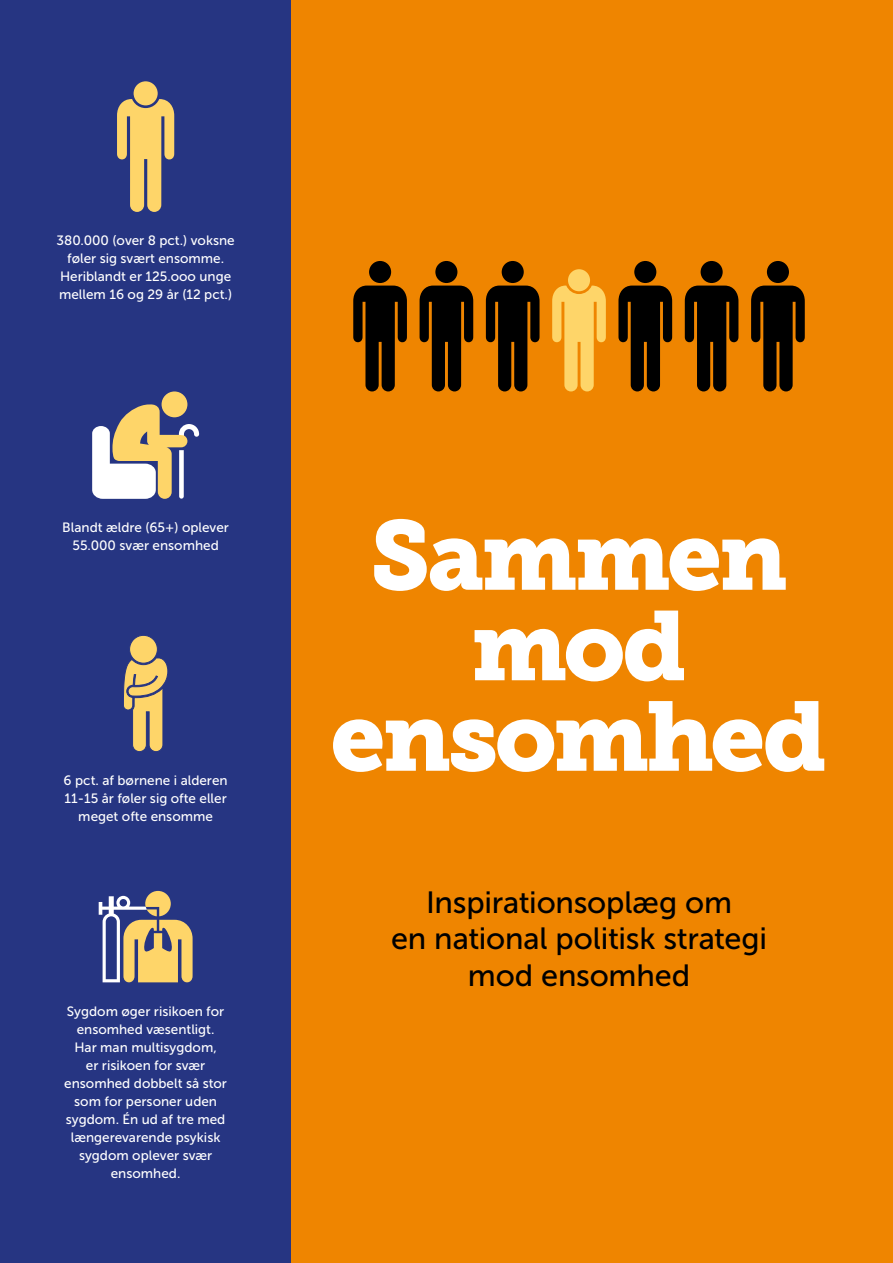
<style>
.page{position:relative;width:893px;height:1263px;background:#fff}
.page>*{position:absolute;margin:0;border:0;box-sizing:border-box;transform-origin:0 0}
.t1{font:97.5px "Museo Slab 900";letter-spacing:-.03em;color:#fff}
.t2{font:30.6px/36.8px "Museo Sans 500";letter-spacing:-.005em;color:#000;text-align:center}
.t3{font:13.5px/18px "Museo Sans 500";color:#fff;text-align:center}
</style>
<div class="page">
<div style="left:291px;top:0;width:602px;height:1263px;background:#ef8500"></div>
<div style="left:0;top:0;width:291px;height:1263px;background:#263582"></div>
<div style="left:568px;top:269px;width:22px;height:22px;background:#fed569;border-radius:50%"></div>
<svg style="left:552px;top:286px;width:54px;height:105px"></svg>
<div style="left:634px;top:261px;width:22px;height:22px;background:#000;border-radius:50%"></div>
<svg style="left:618px;top:286px;width:54px;height:105px"></svg>
<div style="left:369px;top:261px;width:22px;height:22px;background:#000;border-radius:50%"></div>
<svg style="left:353px;top:286px;width:54px;height:105px"></svg>
<div style="left:701px;top:261px;width:22px;height:22px;background:#000;border-radius:50%"></div>
<svg style="left:685px;top:286px;width:53px;height:105px"></svg>
<div style="left:435px;top:261px;width:22px;height:22px;background:#000;border-radius:50%"></div>
<svg style="left:420px;top:286px;width:53px;height:105px"></svg>
<div style="left:767px;top:261px;width:22px;height:22px;background:#000;border-radius:50%"></div>
<svg style="left:751px;top:286px;width:54px;height:105px"></svg>
<div style="left:502px;top:261px;width:22px;height:22px;background:#000;border-radius:50%"></div>
<svg style="left:486px;top:286px;width:54px;height:105px"></svg>
<svg style="left:117px;top:99px;width:57px;height:113px"></svg>
<div style="left:132px;top:80px;width:27px;height:27px;background:#fed569;border-radius:50%"></div>
<div style="left:131px;top:79px;width:29px;height:29px;border:3px solid #263582;border-radius:50%"></div>
<svg style="left:92px;top:404px;width:107px;height:95px"></svg>
<div style="left:162px;top:391px;width:25px;height:26px;background:#fed569;border-radius:50%"></div>
<svg style="left:123px;top:657px;width:45px;height:95px"></svg>
<div style="left:130px;top:635px;width:27px;height:28px;background:#fed569;border-radius:50%"></div>
<div style="left:129px;top:635px;width:29px;height:28px;border:1px solid #263582;border-radius:50%"></div>
<svg style="left:99px;top:891px;width:94px;height:92px"></svg>
<p class="t3" style="left:56px;top:232px;width:180px">380.000 (over 8 pct.) voksne føler sig svært ensomme.<br>Heriblandt er 125.ooo unge mellem 16 og 29 år (12 pct.)</p>
<p class="t3" style="left:62px;top:518px;width:168px">Blandt ældre (65+) oplever<br>55.000 svær ensomhed</p>
<p class="t3" style="left:64px;top:772px;width:165px">6 pct. af børnene i alderen<br>11-15 år føler sig ofte eller meget ofte ensomme</p>
<p class="t3" style="left:64px;top:1002px;width:164px">Sygdom øger risikoen for ensomhed væsentligt.<br>Har man multisygdom,<br>er risikoen for svær ensomhed dobbelt så stor som for personer uden sygdom. Én ud af tre med længerevarende psykisk sygdom oplever svær ensomhed.</p>
<p class="t1" style="left:370px;top:499px;width:419px">Sammen</p>
<p class="t1" style="left:471px;top:589px;width:218px">mod</p>
<p class="t1" style="left:331px;top:680px;width:498px">ensomhed</p>
<p class="t2" style="left:391px;top:884px;width:377px">Inspirationsoplæg om<br>en national politisk strategi mod ensomhed</p>
</div>
